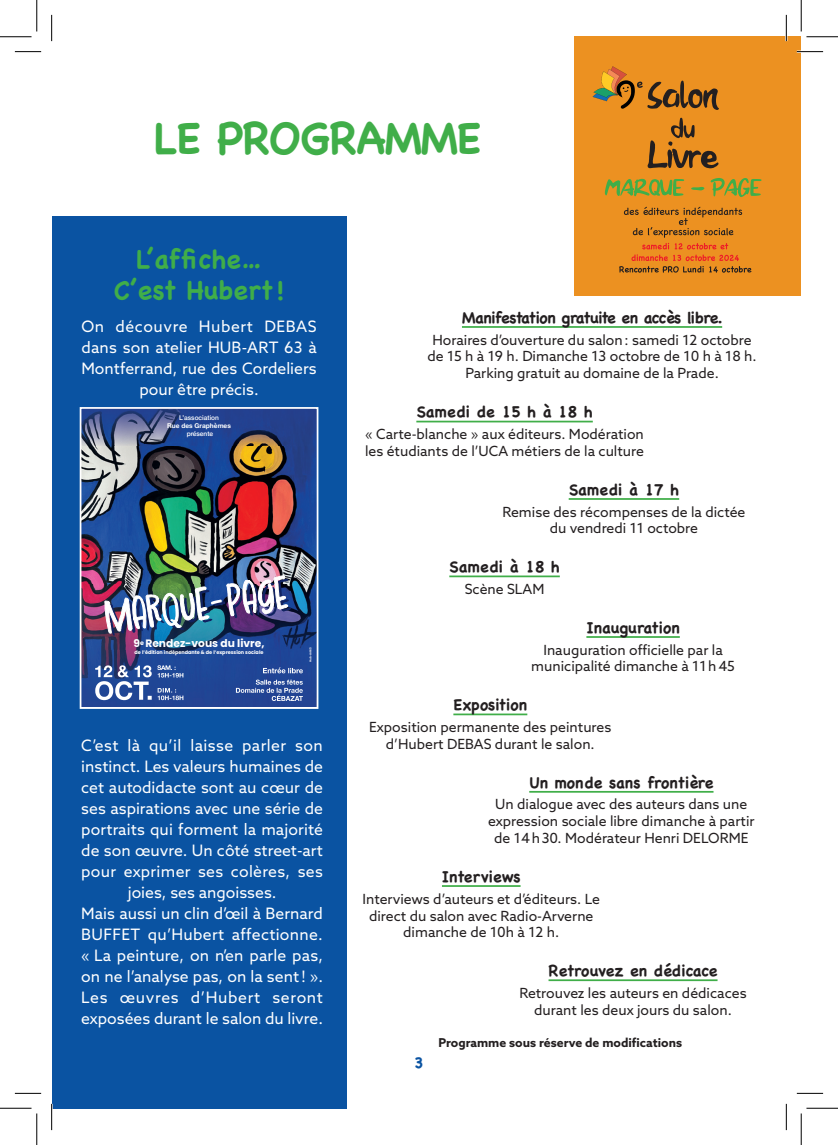
<style>
.page{position:relative;width:838px;height:1145px;background:#fff}
.page>*{position:absolute;margin:0;border:0;box-sizing:border-box;transform-origin:0 0}
.t1{font:700 43.75px "Chalkboard";letter-spacing:-.025em;color:#40ae49}
.t2{font:700 26.25px/31.5px "Chalkboard";color:#40ae49;text-align:center}
.t3{font:15.75px/21px "Azo Sans";color:#fff;text-align:center}
.t4{font:700 15.75px "Chalkboard SE";color:#231f20}
.t5{font:700 15.75px "Chalkboard SE";letter-spacing:-.03em;color:#231f20}
.t6{font:700 15.75px "Chalkboard SE";color:#0a53a2}
.t7{font:14px/16.8px "Azo Sans";color:#231f20;text-align:center}
.t8{font:700 12.25px "Azo Sans";color:#231f20}
.t9{font:700 10.67px "Poppins";color:#fff}
.t10{font:500 6.65px "Helvetica Neue";color:#fff}
.t11{font:700 6.65px "Helvetica Neue";color:#fff}
.t12{font:700 4.9px "Poppins";color:#fff}
.t13{font:700 2.8px "Montserrat";color:#fff}
</style>
<div class="page">
<div style="left:574px;top:37px;width:227px;height:259px;background:#ec9121"></div>
<svg style="left:604px;top:178px;width:157px;height:19px"></svg>
<svg style="left:647px;top:117px;width:71px;height:51px"></svg>
<svg style="left:619px;top:207px;width:132px;height:66px"></svg>
<svg style="left:592px;top:66px;width:127px;height:44px"></svg>
<div style="left:52px;top:216px;width:294px;height:892px;background:#0a53a2"></div>
<img style="left:79px;top:407px;width:240px;height:302px">
<hr style="left:462px;top:326px;width:260px;height:2px;background:#40ae49">
<hr style="left:416px;top:421px;width:176px;height:1px;background:#40ae49">
<hr style="left:449px;top:576px;width:110px;height:1px;background:#40ae49">
<hr style="left:568px;top:498px;width:111px;height:2px;background:#40ae49">
<hr style="left:586px;top:636px;width:93px;height:2px;background:#40ae49">
<hr style="left:453px;top:714px;width:74px;height:1px;background:#40ae49">
<hr style="left:529px;top:791px;width:184px;height:2px;background:#40ae49">
<hr style="left:442px;top:885px;width:78px;height:2px;background:#40ae49">
<hr style="left:548px;top:979px;width:169px;height:2px;background:#40ae49">
<hr style="left:796px;top:51px;width:27px;height:2px;background:#fff">
<hr style="left:51px;top:1104px;width:2px;height:26px;background:#fff">
<hr style="left:785px;top:15px;width:2px;height:26px;background:#fff">
<svg style="left:15px;top:51px;width:26px;height:1px"></svg>
<svg style="left:796px;top:51px;width:27px;height:1px"></svg>
<svg style="left:15px;top:1093px;width:26px;height:1px"></svg>
<svg style="left:796px;top:1093px;width:27px;height:1px"></svg>
<svg style="left:51px;top:15px;width:1px;height:26px"></svg>
<svg style="left:51px;top:1104px;width:1px;height:26px"></svg>
<svg style="left:786px;top:15px;width:1px;height:26px"></svg>
<svg style="left:786px;top:1104px;width:1px;height:26px"></svg>
<hr style="left:0;top:36px;width:32px;height:1px;background:#000">
<hr style="left:806px;top:36px;width:31px;height:1px;background:#000">
<hr style="left:0;top:1108px;width:32px;height:1px;background:#000">
<hr style="left:806px;top:1108px;width:31px;height:1px;background:#000">
<hr style="left:36px;top:0;width:1px;height:31px;background:#000">
<hr style="left:36px;top:1113px;width:1px;height:32px;background:#000">
<hr style="left:800px;top:0;width:1px;height:31px;background:#000">
<hr style="left:800px;top:1113px;width:1px;height:32px;background:#000">
<h1 class="t1" style="left:154px;top:112px;width:329px">LE PROGRAMME</h1>
<h2 class="t2" style="left:114px;top:243px;width:172px">L’affiche…<br>C’est Hubert !</h2>
<p class="t3" style="left:81px;top:315px;width:237px">On découvre Hubert DEBAS dans son atelier HUB-ART 63 à<br>Montferrand, rue des Cordeliers pour être précis.</p>
<p class="t10" style="left:179px;top:412px;width:41px">L’association</p>
<p class="t11" style="left:167px;top:420px;width:65px">Rue des Graphèmes</p>
<p class="t10" style="left:187px;top:428px;width:28px">présente</p>
<p class="t9" style="left:134px;top:637px;width:132px">9<sup>e</sup> Rendez-vous du livre,</p>
<p class="t12" style="left:135px;top:650px;width:130px">de l’édition indépendante &amp; de l’expression sociale</p>
<p class="t13" style="left:308px;top:662px;width:16px;rotate:-90deg">Hub-Art63</p>
<p class="t3" style="left:81px;top:734px;width:243px">C’est là qu’il laisse parler son instinct. Les valeurs humaines de cet autodidacte sont au cœur de ses aspirations avec une série de portraits qui forment la majorité de son œuvre. Un côté street-art pour exprimer ses colères, ses joies, ses angoisses.<br>Mais aussi un clin d’œil à Bernard<br>BUFFET qu’Hubert affectionne. « La peinture, on n’en parle pas, on ne l’analyse pas, on la sent! ».<br>Les œuvres d’Hubert seront exposées durant le salon du livre.</p>
<p class="t5" style="left:462px;top:308px;width:262px">Manifestation gratuite en accès libre.</p>
<p class="t7" style="left:427px;top:331px;width:330px">Horaires d’ouverture du salon: samedi 12 octobre de 15 h à 19 h. Dimanche 13 octobre de 10 h à 18 h.<br>Parking gratuit au domaine de la Prade.</p>
<p class="t4" style="left:416px;top:403px;width:178px">Samedi de 15 h à 18 h</p>
<p class="t7" style="left:365px;top:426px;width:280px;text-align:left">« Carte-blanche » aux éditeurs. Modération les étudiants de l’UCA métiers de la culture</p>
<p class="t4" style="left:568px;top:480px;width:112px">Samedi à 17 h</p>
<p class="t7" style="left:502px;top:503px;width:244px">Remise des récompenses de la dictée du vendredi 11 octobre</p>
<p class="t4" style="left:449px;top:558px;width:112px">Samedi à 18 h</p>
<p class="t7" style="left:464px;top:580px;width:81px">Scène SLAM</p>
<p class="t4" style="left:586px;top:618px;width:95px">Inauguration</p>
<p class="t7" style="left:531px;top:641px;width:205px">Inauguration officielle par la municipalité dimanche à 11h45</p>
<p class="t4" style="left:453px;top:696px;width:75px">Exposition</p>
<p class="t7" style="left:369px;top:719px;width:244px">Exposition permanente des peintures d’Hubert DEBAS durant le salon.</p>
<p class="t4" style="left:529px;top:773px;width:186px">Un monde sans frontière</p>
<p class="t7" style="left:488px;top:796px;width:268px">Un dialogue avec des auteurs dans une expression sociale libre dimanche à partir de 14h30. Modérateur Henri DELORME</p>
<p class="t4" style="left:442px;top:867px;width:80px">Interviews</p>
<p class="t7" style="left:362px;top:890px;width:239px">Interviews d’auteurs et d’éditeurs. Le direct du salon avec Radio-Arverne dimanche de 10h à 12 h.</p>
<p class="t4" style="left:548px;top:962px;width:170px">Retrouvez en dédicace</p>
<p class="t7" style="left:519px;top:984px;width:229px">Retrouvez les auteurs en dédicaces durant les deux jours du salon.</p>
<p class="t8" style="left:438px;top:1034px;width:245px">Programme sous réserve de modifications</p>
<p class="t6" style="left:414px;top:1054px;width:11px">3</p>
</div>
